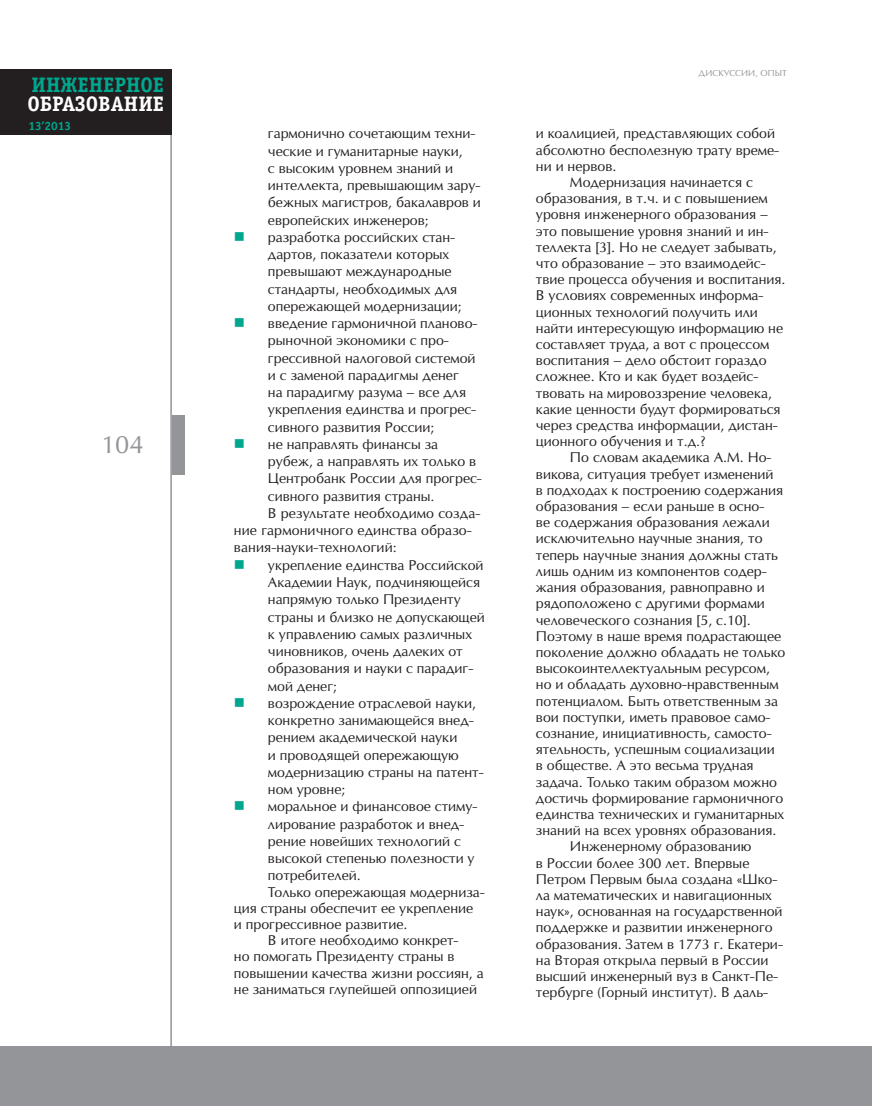
<style>
.page{position:relative;width:872px;height:1106px;background:#fff}
.page>*{position:absolute;margin:0;border:0;box-sizing:border-box;transform-origin:0 0}
.t1{font:24px "Opium New";color:#939598}
.t2{font:700 21px "Officina Serif C";color:#fff}
.t3{font:700 21px "Officina Serif C";color:#00a78f}
.t4{font:15px "Wingdings";color:#00a78f}
.main{font:13.5px/16.2px "Opium New";color:#231f20}
.main_vv{font:13.5px/17.2px "Opium New";color:#231f20}
.t5{font:700 12px "Officina Sans C";color:#00a78f}
.t6{font:8.25px "Opium New";letter-spacing:.01em;color:#939598}
</style>
<div class="page">
<hr style="left:170px;top:69px;width:2px;height:1037px;background:#939598">
<div style="left:0;top:1046px;width:872px;height:60px;background:#939598"></div>
<div style="left:0;top:69px;width:172px;height:66px;background:#231f20"></div>
<div style="left:172px;top:415px;width:12px;height:60px;background:#939598"></div>
<h2 class="t3" style="left:32px;top:73px;width:134px">ИНЖЕНЕРНОЕ</h2>
<h2 class="t2" style="left:28px;top:92px;width:138px">ОБРАЗОВАНИЕ</h2>
<p class="t5" style="left:28px;top:119px;width:44px">13’2013</p>
<h1 class="t1" style="left:101px;top:429px;width:44px">104</h1>
<p class="main_vv" style="left:268px;top:125px;width:214px">гармонично сочетающим техни&shy;ческие и гуманитарные науки,<br>с высоким уровнем знаний и интеллекта, превышающим зару&shy;бежных магистров, бакалавров и европейских инженеров;</p>
<p class="main_vv" style="left:268px;top:228px;width:195px">разработка российских стан&shy;дартов, показатели которых превышают международные стандарты, необходимых для опережающей модернизации;</p>
<p class="main_vv" style="left:268px;top:314px;width:211px">введение гармоничной планово&shy;рыночной экономики с про&shy;грессивной налоговой системой и с заменой парадигмы денег<br>на парадигму разума – все для укрепления единства и прогрес&shy;сивного развития России;</p>
<p class="main_vv" style="left:268px;top:435px;width:215px">не направлять финансы за рубеж, а направлять их только в<br>Центробанк России для прогрес&shy;сивного развития страны.</p>
<p class="main" style="left:234px;top:504px;width:248px;line-height:17.2px;text-indent:34px">В результате необходимо созда&shy;ние гармоничного единства образо&shy;вания-науки-технологий:</p>
<p class="main_vv" style="left:268px;top:556px;width:218px">укрепление единства Российской<br>Академии Н аук, подчиняющейся напрямую только Президенту страны и близко не допускающей к управлению самых различных чиновников, очень далеких от образования и науки с парадиг&shy;мой денег;</p>
<p class="main_vv" style="left:268px;top:694px;width:217px">возрождение отраслевой науки, конкретно занимающейся внед&shy;рением академической науки<br>и проводящей опережающую модернизацию страны на патент&shy;ном уровне;</p>
<p class="main_vv" style="left:268px;top:797px;width:211px">моральное и финансовое стиму&shy;лирование разработок и внед&shy;рение новейших технологий с высокой степенью полезности у потребителей.</p>
<p class="main" style="left:234px;top:883px;width:252px;text-indent:34px">Только опережающая модерниза&shy;ция страны обеспечит ее укрепление и прогрессивное развитие.</p>
<p class="main" style="left:234px;top:932px;width:251px;text-indent:34px">В итоге необходимо конкрет-<br>но помогать Президенту страны в повышении качества жизни россиян, а не заниматься глупейшей оппозицией</p>
<p class="t4" style="left:234px;top:228px;width:13px">■</p>
<p class="t4" style="left:234px;top:315px;width:13px">■</p>
<p class="t4" style="left:234px;top:435px;width:13px">■</p>
<p class="t4" style="left:234px;top:556px;width:13px">■</p>
<p class="t4" style="left:234px;top:694px;width:13px">■</p>
<p class="t4" style="left:234px;top:798px;width:13px">■</p>
<p class="t6" style="left:698px;top:68px;width:33px">ДИСКУССИИ</p>
<p class="t6" style="left:755px;top:68px;width:33px">, ОПЫТ</p>
<p class="main" style="left:536px;top:125px;width:245px">и коалицией, представляющих собой абсолютно бесполезную трату време&shy;ни и нервов.</p>
<p class="main" style="left:536px;top:174px;width:251px;text-indent:34px">Модернизация начинается с образования, в т.ч. и с повышением уровня инженерного образования – это повышение уровня знаний и ин&shy;теллекта [3]. Н о не следует забывать, что образование – это взаимодейс&shy;твие процесса обучения и воспитания.<br>В условиях современных информа&shy;ционных технологий получить или найти интересующую информацию не составляет труда, а вот с процессом воспитания – дело обстоит гораздо сложнее. Кто и как будет воздейс&shy;твовать на мировоззрение человека, какие ценности будут формироваться через средства информации, дистан&shy;ционного обучения и т.д.?</p>
<p class="main" style="left:536px;top:449px;width:251px;text-indent:34px">По словам академика А.М. Н о&shy;викова, ситуация требует изменений<br>в подходах к построению содержания образования – если раньше в осно-<br>ве содержания образования лежали исключительно научные знания, то теперь научные знания должны стать лишь одним из компонентов содер&shy;жания образования, равноправно и рядоположено с другими формами человеческого сознания [5, с.10].<br>Поэтому в наше время подрастающее поколение должно обладать не только высокоинтеллектуальным ресурсом, но и обладать духовно-нравственным потенциалом. Б ыть ответственным за вои поступки, иметь правовое само&shy;сознание, инициативность, самосто&shy;ятельность, успешным социализации<br>в обществе. А это весьма трудная задача. Только таким образом можно достичь формирование гармоничного единства технических и гуманитарных знаний на всех уровнях образования.</p>
<p class="main" style="left:536px;top:838px;width:248px;text-indent:34px">И нженерному образованию<br>в России более 300 лет. В первые Петром Первым была создана «Шко&shy;ла математических и навигационных наук», основанная на государственной поддержке и развитии инженерного образования. Затем в 1773 г. Екатери&shy;на Вторая открыла первый в России высший инженерный вуз в Санкт-Пе&shy;тербурге (Горный институт). В даль-</p>
</div>
